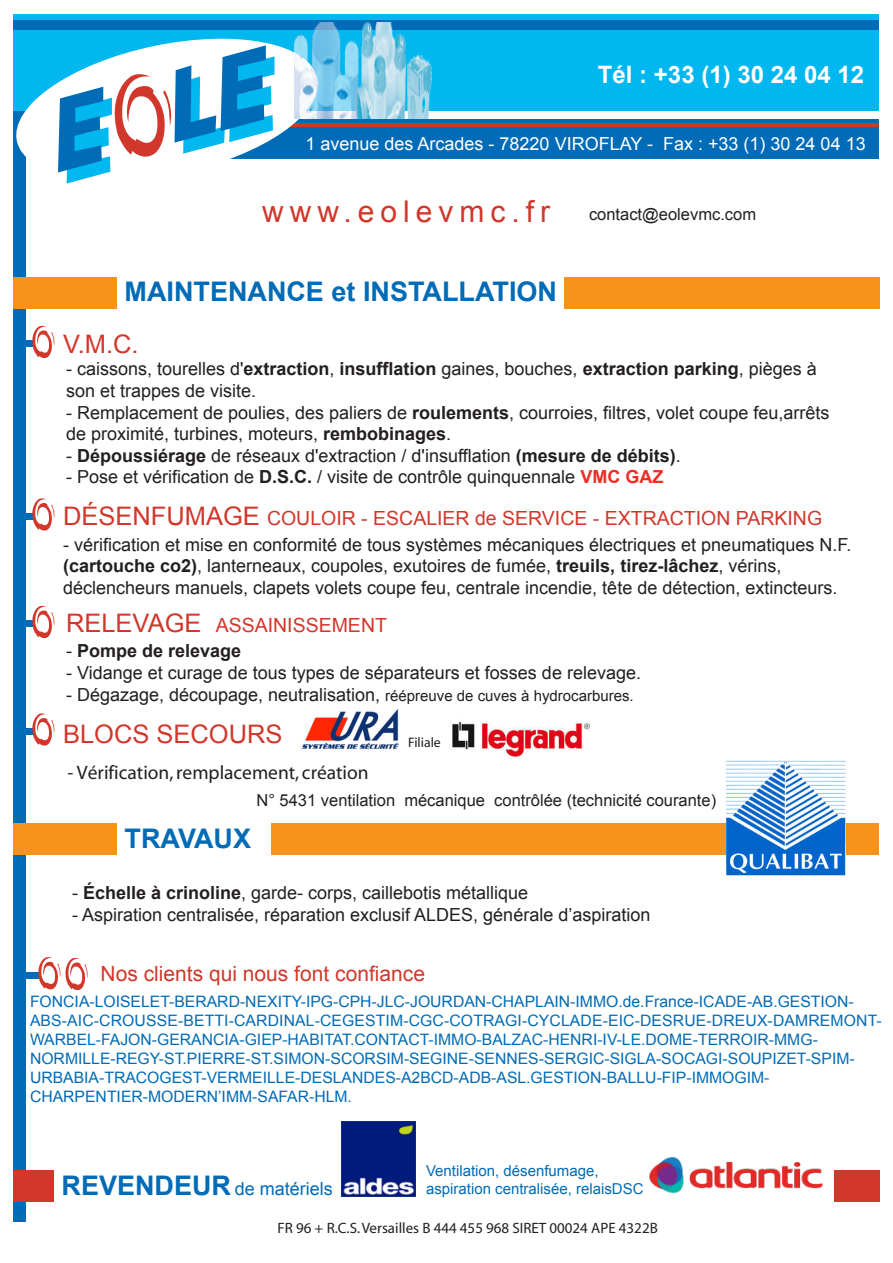
<style>
.page{position:relative;width:893px;height:1263px;background:#fff}
.page>*{position:absolute;margin:0;border:0;box-sizing:border-box;transform-origin:0 0}
.t1{font:30px "Arial";letter-spacing:.2em;color:#d1372b}
.t2{font:700 27px "Arial";color:#006bb6}
.t3{font:25.5px "Arial";color:#d1372b}
.t4{font:700 24px "Arial";color:#fff}
.t5{font:21px "Arial";color:#d1372b}
.t6{font:19.5px "Arial";color:#d1372b}
.t7{font:19.5px "Myriad";color:#231f20}
.t8{font:18px/21.6px "Arial";color:#231f20}
.t9{font:18px "Arial";color:#fff}
.t10{font:18px "Arial";color:#006bb6}
.t11{font:700 18px "Arial";color:#231f20}
.t12{font:16.5px "Arial";color:#231f20}
.t13{font:15.75px/18.9px "Arial";color:#006bb6}
.t14{font:15px/18px "Arial";color:#006bb6}
.t15{font:15px "Myriad";color:#231f20}
.t16{font:13.8px "Myriad";color:#231f20}
.s1{font-weight:700}
.s2{font-weight:700;color:#ee2d27}
.s3{font-size:25.5px}
.s4{font-weight:400}
.s5{font-size:15px}
.s6{font-weight:700;font-size:27px}
</style>
<div class="page">
<div style="left:14px;top:35px;width:12px;height:1187px;background:#006bb6"></div>
<div style="left:129px;top:120px;width:750px;height:39px;background:#006bb6"></div>
<hr style="left:116px;top:123px;width:763px;height:4px;background:#d1372b">
<div style="left:14px;top:15px;width:865px;height:96px;background:linear-gradient(to right,#00b7ef,#00b7ef)"></div>
<svg style="left:13px;top:29px;width:312px;height:161px"></svg>
<div style="left:14px;top:21px;width:865px;height:9px;background:#006bb6"></div>
<svg style="left:58px;top:45px;width:216px;height:139px"></svg>
<img style="left:276px;top:22px;width:600px;height:96px">
<div style="left:14px;top:277px;width:103px;height:32px;background:#f7931d"></div>
<div style="left:564px;top:277px;width:315px;height:32px;background:#f7931d"></div>
<div style="left:15px;top:340px;width:19px;height:7px;background:#006bb6"></div>
<svg style="left:32px;top:325px;width:23px;height:33px"></svg>
<div style="left:14px;top:1170px;width:40px;height:31px;background:#d1372b"></div>
<div style="left:834px;top:1170px;width:45px;height:31px;background:#d1372b"></div>
<div style="left:14px;top:823px;width:103px;height:32px;background:#f7931d"></div>
<div style="left:272px;top:823px;width:607px;height:32px;background:#f7931d"></div>
<div style="left:15px;top:513px;width:19px;height:6px;background:#006bb6"></div>
<svg style="left:32px;top:498px;width:23px;height:33px"></svg>
<div style="left:15px;top:621px;width:19px;height:6px;background:#006bb6"></div>
<svg style="left:32px;top:605px;width:23px;height:34px"></svg>
<div style="left:15px;top:728px;width:19px;height:6px;background:#006bb6"></div>
<svg style="left:32px;top:713px;width:23px;height:33px"></svg>
<img style="left:726px;top:760px;width:120px;height:115px">
<div style="left:21px;top:972px;width:19px;height:6px;background:#006bb6"></div>
<svg style="left:38px;top:957px;width:50px;height:34px"></svg>
<img style="left:452px;top:722px;width:138px;height:37px">
<img style="left:301px;top:709px;width:98px;height:41px">
<img style="left:341px;top:1122px;width:75px;height:74px">
<img style="left:650px;top:1157px;width:173px;height:37px">
<h3 class="t4" style="left:598px;top:58px;width:268px">Tél : +33 (1) 30 24 04 12</h3>
<p class="t9" style="left:305px;top:132px;width:562px">1 avenue des Arcades - 78220 VIROFLAY - Fax : +33 (1) 30 24 04 13</p>
<h1 class="t1" style="left:262px;top:192px;width:290px">www.eolevmc.fr</h1>
<p class="t12" style="left:589px;top:204px;width:169px">contact@eolevmc.com</p>
<h2 class="t2" style="left:124px;top:273px;width:450px">MAINTENANCE et INSTALLATION :</h2>
<h3 class="t3" style="left:63px;top:327px;width:77px">V.M.C.</h3>
<p class="t8" style="left:66px;top:358px;width:752px">- caissons, tourelles d'<span class="s1">extraction</span>, <span class="s1">insufflation</span> gaines, bouches, <span class="s1">extraction parking</span>, pièges à son et trappes de visite.</p>
<p class="t8" style="left:66px;top:402px;width:765px">- Remplacement de poulies, des paliers de <span class="s1">roulements</span>, courroies, filtres, volet coupe feu,arrêts de proximité, turbines, moteurs, <span class="s1">rembobinages</span>.</p>
<p class="t8" style="left:66px;top:445px;width:616px">- <span class="s1">Dépoussiérage</span> de réseaux d'extraction / d'insufflation <span class="s1">(mesure de débits)</span>.</p>
<p class="t8" style="left:66px;top:466px;width:599px">- Pose et vérification de <span class="s1">D.S.C.</span> / visite de contrôle quinquennale <span class="s2">VMC GAZ</span></p>
<p class="t6" style="left:63px;top:506px;width:761px"><span class="s3">DÉSENFUMAGE</span> COULOIR - ESCALIER de SERVICE - EXTRACTION PARKING</p>
<p class="t8" style="left:63px;top:534px;width:790px">- vérification et mise en conformité de tous systèmes mécaniques électriques et pneumatiques N.F. <span class="s1">(cartouche co2)</span>, lanterneaux, coupoles, exutoires de fumée, <span class="s1">treuils, tirez-lâchez</span>, vérins, déclencheurs manuels, clapets volets coupe feu, centrale incendie, tête de détection, extincteurs.</p>
<p class="t6" style="left:66px;top:612px;width:322px"><span class="s3">RELEVAGE</span> ASSAINISSEMENT</p>
<p class="t11" style="left:66px;top:639px;width:177px"><span class="s4">-</span> Pompe de relevage</p>
<p class="t8" style="left:66px;top:662px;width:576px">- Vidange et curage de tous types de séparateurs et fosses de relevage.</p>
<p class="t8" style="left:66px;top:684px;width:569px">- Dégazage, découpage, neutralisation, <span class="s5">réépreuve de cuves à hydrocarbures.</span></p>
<h3 class="t3" style="left:63px;top:717px;width:221px">BLOCS SECOURS</h3>
<p class="t7" style="left:68px;top:762px;width:303px">- Vérification, remplacement, création</p>
<p class="t16" style="left:408px;top:735px;width:34px">Filiale</p>
<p class="t12" style="left:256px;top:789px;width:461px">N° 5431 ventilation mécanique contrôlée (technicité courante)</p>
<h2 class="t2" style="left:124px;top:820px;width:128px">TRAVAUX</h2>
<p class="t8" style="left:72px;top:882px;width:458px">- <span class="s1">Échelle à crinoline</span>, garde- corps, caillebotis métallique</p>
<p class="t8" style="left:72px;top:903px;width:580px">- Aspiration centralisée, réparation exclusif ALDES, générale d’aspiration</p>
<p class="t5" style="left:101px;top:960px;width:326px">Nos clients qui nous font confiance</p>
<p class="t13" style="left:30px;top:992px;width:853px">FONCIA-LOISELET-BERARD-NEXITY-IPG-CPH-JLC-JOURDAN-CHAPLAIN-IMMO.de.France-ICADE-AB.GESTION-ABS-AIC-CROUSSE-BETTI-CARDINAL-CEGESTIM-CGC-COTRAGI-CYCLADE-EIC-DESRUE-DREUX-DAMREMONT-WARBEL-FAJON-GERANCIA-GIEP-HABITAT.CONTACT-IMMO-BALZAC-HENRI-IV-LE.DOME-TERROIR-MMG-NORMILLE-REGY-ST.PIERRE-ST.SIMON-SCORSIM-SEGINE-SENNES-SERGIC-SIGLA-SOCAGI-SOUPIZET-SPIM-URBABIA-TRACOGEST-VERMEILLE-DESLANDES-A2BCD-ADB-ASL.GESTION-BALLU-FIP-IMMOGIM-CHARPENTIER-MODERN’IMM-SAFAR-HLM.</p>
<p class="t10" style="left:62px;top:1176px;width:273px"><span class="s6">REVENDEUR</span> de matériels</p>
<p class="t14" style="left:426px;top:1162px;width:219px">Ventilation, désenfumage, aspiration centralisée, relaisDSC</p>
<p class="t15" style="left:278px;top:1221px;width:382px">FR 96 + R.C.S. Versailles B 444 455 968 SIRET 00024 APE 4322B</p>
</div>
